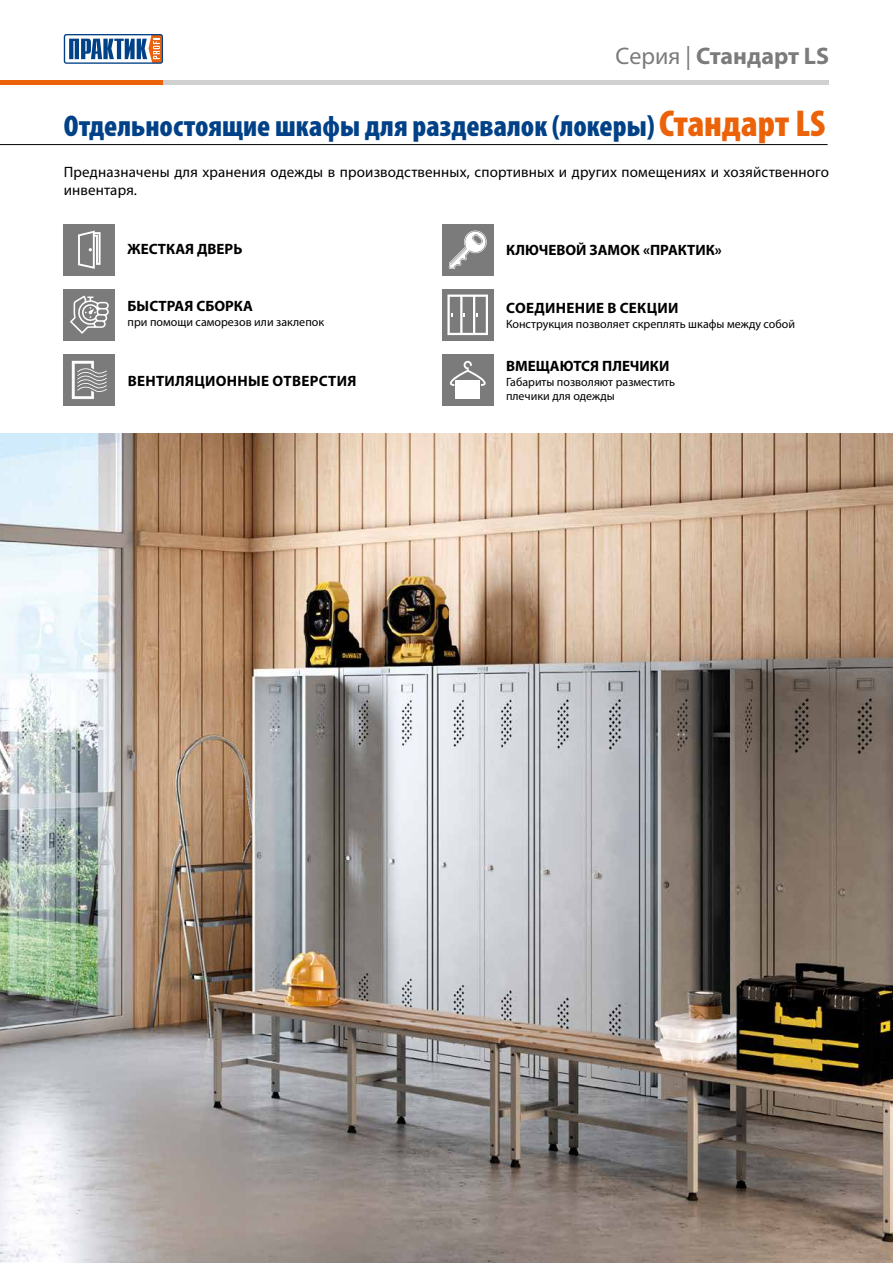
<style>
.page{position:relative;width:893px;height:1263px;background:#fff}
.page>*{position:absolute;margin:0;border:0;box-sizing:border-box;transform-origin:0 0}
.t1{font:900 condensed 30px "Myriad Pro";color:#004187}
.t2{font:700 24px "Myriad Pro";color:#7c7b7b}
.t3{font:15px/18px "Myriad Pro";letter-spacing:.01em;color:#000}
.t4{font:700 15px "Myriad Pro";color:#000}
.t5{font:700 15px "Myriad Pro";letter-spacing:.02em;color:#000}
.t6{font:12px/14.4px "Myriad Pro";color:#000}
.s1{font-weight:400}
.s2{font-size:37.5px;color:#eb6209}
</style>
<div class="page">
<svg style="left:64px;top:34px;width:99px;height:30px"></svg>
<hr style="left:159px;top:81px;width:670px;height:4px;background:#d0d0d0">
<hr style="left:0;top:81px;width:163px;height:4px;background:#eb6209">
<img style="left:0;top:434px;width:893px;height:829px">
<hr style="left:0;top:144px;width:828px;height:1px;background:#000">
<div style="left:64px;top:354px;width:51px;height:51px;background:#7c7b7b"></div>
<svg style="left:72px;top:361px;width:35px;height:38px"></svg>
<div style="left:442px;top:224px;width:51px;height:51px;background:#7c7b7b"></div>
<svg style="left:449px;top:231px;width:38px;height:38px"></svg>
<div style="left:64px;top:289px;width:51px;height:51px;background:#7c7b7b"></div>
<svg style="left:70px;top:295px;width:39px;height:39px"></svg>
<div style="left:442px;top:354px;width:51px;height:51px;background:#7c7b7b"></div>
<svg style="left:449px;top:361px;width:37px;height:25px"></svg>
<div style="left:455px;top:380px;width:25px;height:19px;background:#fff"></div>
<div style="left:64px;top:224px;width:51px;height:51px;background:#7c7b7b"></div>
<svg style="left:78px;top:231px;width:23px;height:38px"></svg>
<div style="left:442px;top:289px;width:51px;height:51px;background:#7c7b7b"></div>
<svg style="left:447px;top:295px;width:41px;height:40px"></svg>
<h2 class="t2" style="left:615px;top:40px;width:215px"><span class="s1">Cерия |</span> Стандарт LS</h2>
<h1 class="t1" style="left:64px;top:107px;width:763px">Отдельностоящие шкафы для раздевалок (локеры) <span class="s2">Стандарт LS</span></h1>
<p class="t3" style="left:64px;top:163px;width:767px">Предназначены для хранения одежды в производственных, спортивных и других помещениях и хозяйственного инвентаря.</p>
<p class="t4" style="left:128px;top:239px;width:116px">ЖЕСТКАЯ ДВЕРЬ</p>
<p class="t4" style="left:128px;top:297px;width:127px">БЫСТРАЯ СБОРКА</p>
<p class="t6" style="left:128px;top:314px;width:198px">при помощи саморезов или заклепок</p>
<p class="t5" style="left:128px;top:371px;width:230px">ВЕНТИЛЯЦИОННЫЕ ОТВЕРСТИЯ</p>
<p class="t4" style="left:506px;top:240px;width:217px">КЛЮЧЕВОЙ ЗАМОК «ПРАКТИК»</p>
<p class="t5" style="left:506px;top:298px;width:174px">СОЕДИНЕНИЕ В СЕКЦИИ</p>
<p class="t6" style="left:506px;top:316px;width:290px">Конструкция позволяет скреплять шкафы между собой</p>
<p class="t4" style="left:506px;top:356px;width:165px">ВМЕЩАЮТСЯ ПЛЕЧИКИ</p>
<p class="t6" style="left:506px;top:374px;width:171px">Габариты позволяют разместить плечики для одежды</p>
</div>
